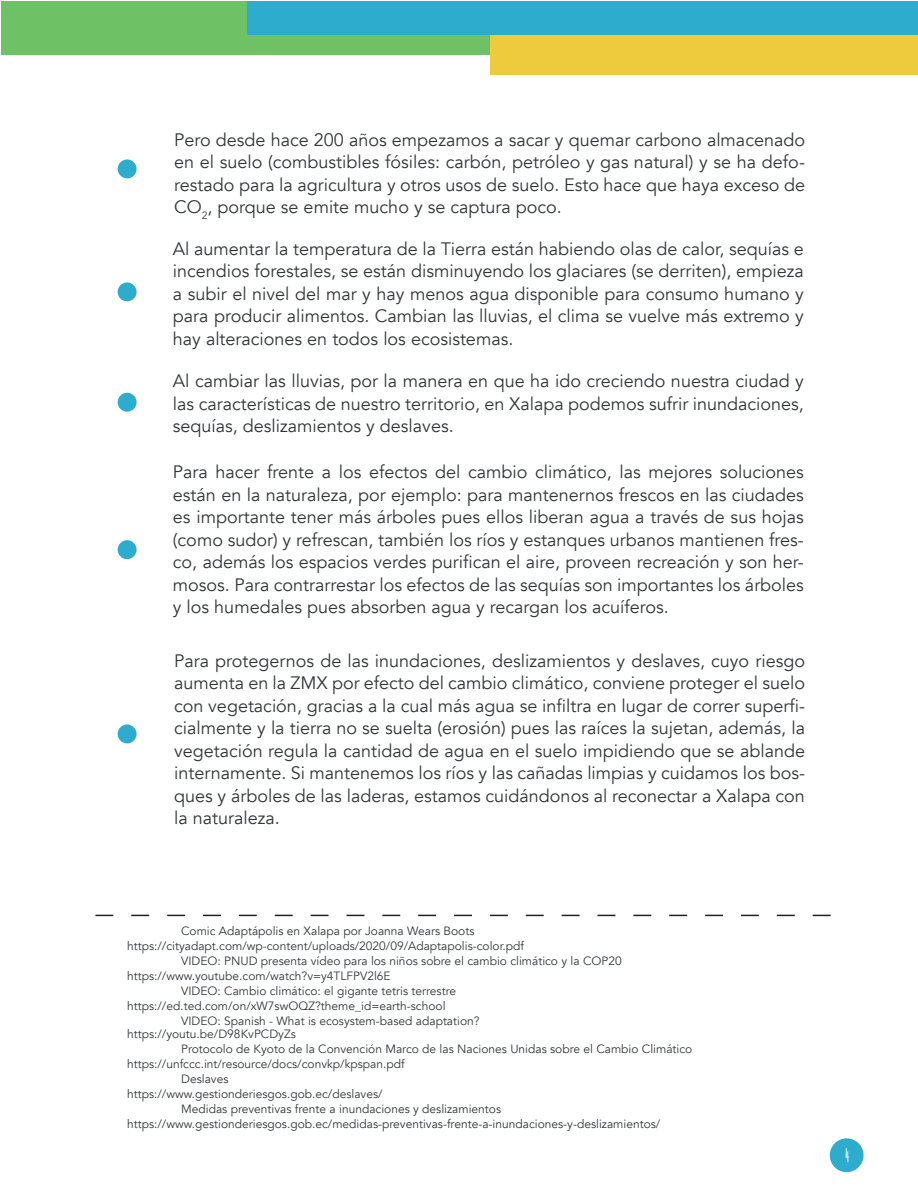
<style>
.page{position:relative;width:918px;height:1188px;background:#fff}
.page>*{position:absolute;margin:0;border:0;box-sizing:border-box;transform-origin:0 0}
.t1{font:18px/22.5px "Avenir";color:#333638;text-align:justify}
.t2{font:700 18px "Amatic SC";color:#fff}
.t3{font:12px "Avenir";color:#33373b}
</style>
<div class="page">
<div style="left:1px;top:1px;width:917px;height:54px;background:#6fc165"></div>
<div style="left:490px;top:34px;width:428px;height:41px;background:#eeca3d"></div>
<div style="left:247px;top:1px;width:671px;height:34px;background:#2daccd"></div>
<div style="left:830px;top:1138px;width:34px;height:34px;background:#2daccd;border-radius:50%"></div>
<svg style="left:95px;top:915px;width:736px;height:1px"></svg>
<div style="left:118px;top:159px;width:19px;height:19px;background:#2daccd;border-radius:50%"></div>
<div style="left:118px;top:282px;width:19px;height:19px;background:#2daccd;border-radius:50%"></div>
<div style="left:118px;top:393px;width:19px;height:19px;background:#2daccd;border-radius:50%"></div>
<div style="left:118px;top:540px;width:19px;height:19px;background:#2daccd;border-radius:50%"></div>
<div style="left:118px;top:724px;width:19px;height:19px;background:#2daccd;border-radius:50%"></div>
<p class="t1" style="left:174px;top:128px;width:632px">Pero desde hace 200 años empezamos a sacar y quemar carbono almacenado en el suelo (combustibles fósiles: carbón, petróleo y gas natural) y se ha defo&shy;restado para la agricultura y otros usos de suelo. Esto hace que haya exceso de CO<sub>2</sub>, porque se emite mucho y se captura poco.</p>
<p class="t1" style="left:173px;top:238px;width:632px">Al aumentar la temperatura de la Tierra están habiendo olas de calor, sequías e incendios forestales, se están disminuyendo los glaciares (se derriten), empieza a subir el nivel del mar y hay menos agua disponible para consumo humano y para producir alimentos. Cambian las lluvias, el clima se vuelve más extremo y hay alteraciones en todos los ecosistemas.</p>
<p class="t1" style="left:173px;top:370px;width:632px">Al cambiar las lluvias, por la manera en que ha ido creciendo nuestra ciudad y las características de nuestro territorio, en Xalapa podemos sufrir inundaciones, sequías, deslizamientos y deslaves.</p>
<p class="t1" style="left:173px;top:461px;width:633px">Para hacer frente a los efectos del cambio climático, las mejores soluciones están en la naturaleza, por ejemplo: para mantenernos frescos en las ciudades es importante tener más árboles pues ellos liberan agua a través de sus hojas (como sudor) y refrescan, también los ríos y estanques urbanos mantienen fres&shy;co, además los espacios verdes purifican el aire, proveen recreación y son her&shy;mosos. Para contrarrestar los efectos de las sequías son importantes los árboles y los humedales pues absorben agua y recargan los acuíferos.</p>
<p class="t1" style="left:174px;top:650px;width:632px">Para protegernos de las inundaciones, deslizamientos y deslaves, cuyo riesgo aumenta en la ZMX por efecto del cambio climático, conviene proteger el suelo con vegetación, gracias a la cual más agua se infiltra en lugar de correr superfi&shy;cialmente y la tierra no se suelta (erosión) pues las raíces la sujetan, además, la vegetación regula la cantidad de agua en el suelo impidiendo que se ablande internamente. Si mantenemos los ríos y las cañadas limpias y cuidamos los bos&shy;ques y árboles de las laderas, estamos cuidándonos al reconectar a Xalapa con la naturaleza.</p>
<p class="t3" style="left:181px;top:924px;width:295px">Comic Adaptápolis en Xalapa por Joanna Wears Boots</p>
<p class="t3" style="left:127px;top:939px;width:399px">https://cityadapt.com/wp-content/uploads/2020/09/Adaptapolis-color.pdf</p>
<p class="t3" style="left:181px;top:954px;width:442px">VIDEO: PNUD presenta vídeo para los niños sobre el cambio climático y la COP20</p>
<p class="t3" style="left:127px;top:969px;width:265px">https://www.youtube.com/watch?v=y4TLFPV2l6E</p>
<p class="t3" style="left:181px;top:984px;width:277px">VIDEO: Cambio climático: el gigante tetris terrestre</p>
<p class="t3" style="left:127px;top:999px;width:320px">https://ed.ted.com/on/xW7swOQZ?theme_id=earth-school</p>
<p class="t3" style="left:181px;top:1014px;width:300px">VIDEO: Spanish - What is ecosystem-based adaptation?</p>
<p class="t3" style="left:127px;top:1027px;width:170px">https://youtu.be/D98KvPCDyZs</p>
<p class="t3" style="left:181px;top:1042px;width:513px">Protocolo de Kyoto de la Convención Marco de las Naciones Unidas sobre el Cambio Climático</p>
<p class="t3" style="left:127px;top:1057px;width:279px">https://unfccc.int/resource/docs/convkp/kpspan.pdf</p>
<p class="t3" style="left:181px;top:1072px;width:49px">Deslaves</p>
<p class="t3" style="left:127px;top:1087px;width:257px">https://www.gestionderiesgos.gob.ec/deslaves/</p>
<p class="t3" style="left:181px;top:1102px;width:322px">Medidas preventivas frente a inundaciones y deslizamientos</p>
<p class="t3" style="left:127px;top:1117px;width:535px">https://www.gestionderiesgos.gob.ec/medidas-preventivas-frente-a-inundaciones-y-deslizamientos/</p>
<p class="t2" style="left:844px;top:1141px;width:7px">4</p>
</div>
